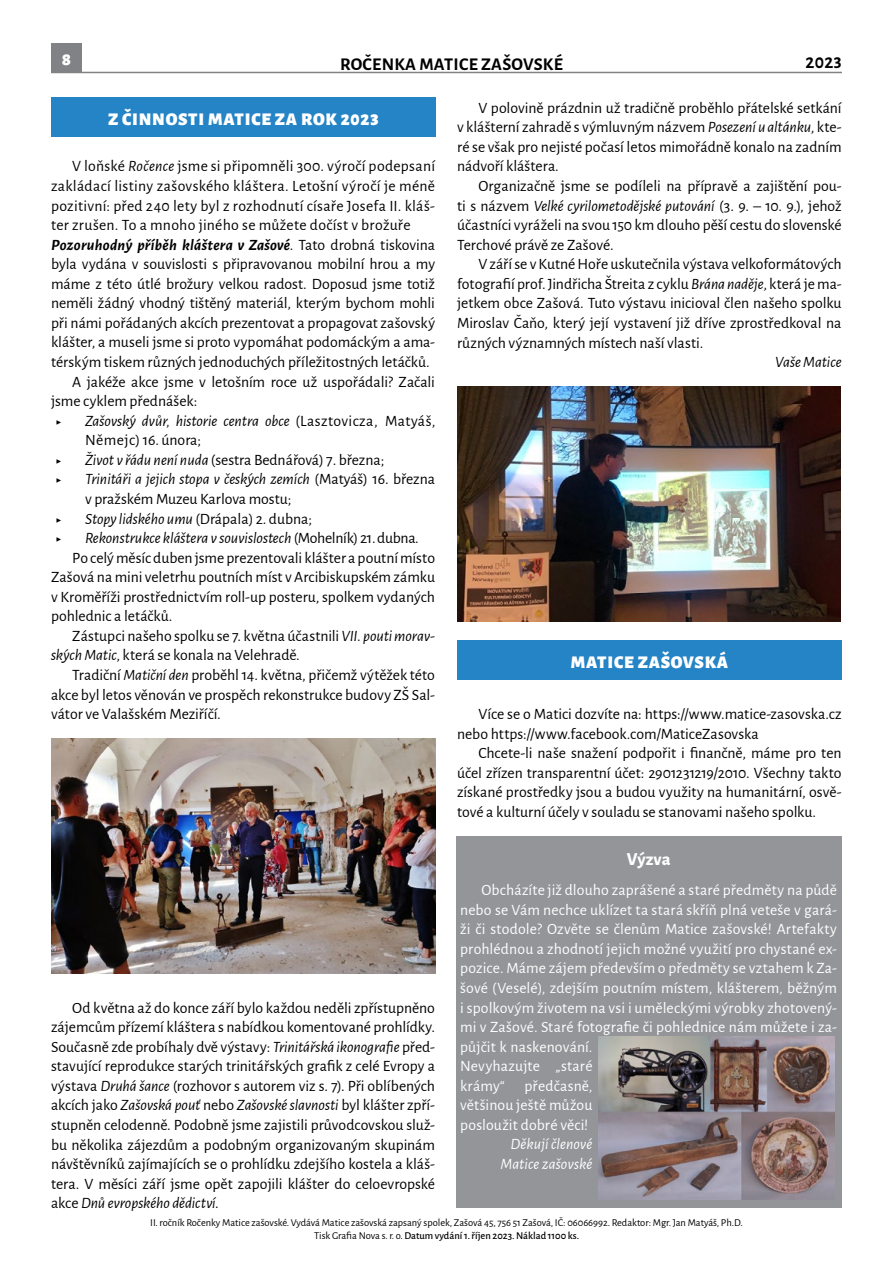
<style>
.page{position:relative;width:893px;height:1263px;background:#fff}
.page>*{position:absolute;margin:0;border:0;box-sizing:border-box;transform-origin:0 0}
.t1{font:900 18px "Alegreya Sans";letter-spacing:.04em;color:#fff}
.t2{font:700 18px "Alegreya Sans";letter-spacing:.015em;color:#000}
.t3{font:800 18px "Alegreya Sans";color:#fff}
.t4{font:15.75px/19.5px "Alegreya Sans";color:#000;text-align:justify}
.t5{font:15.75px/19.5px "Alegreya Sans";letter-spacing:.01em;color:#fff}
.t6{font:15.75px "Alegreya Sans";letter-spacing:.02em;color:#000}
.t7{font:italic 15.75px "Alegreya Sans";color:#000}
.t8{font:italic 700 15.75px "Alegreya Sans";letter-spacing:.015em;color:#000}
.t9{font:italic 15.75px/19.5px "Alegreya Sans";letter-spacing:.005em;color:#fff;text-align:right}
.t10{font:10.5px/12.6px "Alegreya Sans";color:#000;text-align:center}
.s1{font-style:italic}
.s2{font-weight:400;font-style:normal}
.s3{font-style:normal}
.s4{font-weight:500}
</style>
<div class="page">
<div style="left:51px;top:43px;width:31px;height:30px;background:#808285"></div>
<hr style="left:51px;top:72px;width:791px;height:1px;background:#808285">
<div style="left:51px;top:98px;width:385px;height:39px;background:#2484c6"></div>
<div style="left:456px;top:836px;width:385px;height:372px;background:#939598"></div>
<img style="left:598px;top:1037px;width:236px;height:162px">
<div style="left:457px;top:641px;width:385px;height:39px;background:#2484c6"></div>
<img style="left:51px;top:739px;width:385px;height:234px">
<img style="left:457px;top:387px;width:384px;height:234px">
<p class="t1" style="left:62px;top:45px;width:11px">8</p>
<p class="t2" style="left:340px;top:51px;width:224px">ROČENKA MATICE ZAŠOVSKÉ</p>
<p class="t2" style="left:806px;top:49px;width:38px">2023</p>
<p class="t1" style="left:108px;top:104px;width:272px">Z ČINNOSTI MATICE ZA ROK 2023</p>
<p class="t4" style="left:72px;top:156px;width:364px">V loňské <span class="s1">Ročence</span> jsme si připomněli 300. výročí podepsaní</p>
<p class="t6" style="left:51px;top:175px;width:385px">zakládací listiny zašovského kláštera. Letošní výročí je méně</p>
<p class="t6" style="left:51px;top:195px;width:386px">pozitivní: před 240 lety byl z rozhodnutí císaře Josefa II. kláš-</p>
<p class="t6" style="left:51px;top:214px;width:361px">ter zrušen. To a mnoho jiného se můžete dočíst v brožuře</p>
<p class="t8" style="left:51px;top:233px;width:386px">Pozoruhodný příběh kláštera v Zašové<span class="s2">. Tato drobná tiskovina</span></p>
<p class="t4" style="left:51px;top:254px;width:385px">byla vydána v souvislosti s připravovanou mobilní hrou a my</p>
<p class="t4" style="left:51px;top:273px;width:385px">máme z této útlé brožury velkou radost. Doposud jsme totiž</p>
<p class="t4" style="left:51px;top:293px;width:386px">neměli žádný vhodný tištěný materiál, kterým bychom mohli</p>
<p class="t4" style="left:51px;top:312px;width:386px">při námi pořádaných akcích prezentovat a propagovat zašovský</p>
<p class="t4" style="left:51px;top:332px;width:386px">klášter, a museli jsme si proto vypomáhat podomáckým a ama-</p>
<p class="t4" style="left:51px;top:351px;width:380px">térským tiskem různých jednoduchých příležitostných letáčků.</p>
<p class="t4" style="left:72px;top:371px;width:364px">A jakéže akce jsme v letošním roce už uspořádali? Začali</p>
<p class="t4" style="left:51px;top:391px;width:148px">jsme cyklem přednášek:</p>
<p class="t7" style="left:55px;top:410px;width:8px">&lt;right&gt;</p>
<p class="t4" style="left:85px;top:410px;width:352px"><span class="s1">Zašovský dvůr, historie centra obce</span> (Lasztovicza, Matyáš,<br>Němejc) 16. února;</p>
<p class="t7" style="left:55px;top:449px;width:8px">&lt;right&gt;</p>
<p class="t4" style="left:85px;top:449px;width:301px"><span class="s1">Život v řádu není nuda</span> (sestra Bednářová) 7. března;</p>
<p class="t7" style="left:55px;top:469px;width:8px">&lt;right&gt;</p>
<p class="t4" style="left:85px;top:469px;width:351px"><span class="s1">Trinitáři a jejich stopa v českých zemích</span> (Matyáš) 16. března v pražském Muzeu Karlova mostu;</p>
<p class="t7" style="left:55px;top:508px;width:8px">&lt;right&gt;</p>
<p class="t4" style="left:85px;top:508px;width:229px"><span class="s1">Stopy lidského umu</span> (Drápala) 2. dubna;</p>
<p class="t7" style="left:55px;top:527px;width:8px">&lt;right&gt;</p>
<p class="t7" style="left:85px;top:527px;width:335px">Rekonstrukce kláštera v souvislostech <span class="s3">(Mohelník) 21. dubna.</span></p>
<p class="t4" style="left:72px;top:547px;width:364px">Po celý měsíc duben jsme prezentovali klášter a poutní místo</p>
<p class="t4" style="left:51px;top:567px;width:386px">Zašová na mini veletrhu poutních míst v Arcibiskupském zámku</p>
<p class="t4" style="left:51px;top:586px;width:385px">v Kroměříži prostřednictvím roll-up posteru, spolkem vydaných</p>
<p class="t4" style="left:51px;top:606px;width:123px">pohlednic a letáčků.</p>
<p class="t4" style="left:72px;top:625px;width:364px">Zástupci našeho spolku se 7. května účastnili <span class="s1">VII. pouti morav-</span></p>
<p class="t4" style="left:51px;top:645px;width:250px"><span class="s1">ských Matic</span>, která se konala na Velehradě.</p>
<p class="t4" style="left:72px;top:664px;width:364px">Tradiční <span class="s1">Matiční den</span> proběhl 14. května, přičemž výtěžek této</p>
<p class="t4" style="left:51px;top:684px;width:386px">akce byl letos věnován ve prospěch rekonstrukce budovy ZŠ Sal-</p>
<p class="t4" style="left:51px;top:704px;width:171px">vátor ve Valašském Meziříčí.</p>
<p class="t4" style="left:51px;top:997px;width:386px;text-indent:21px">Od května až do konce září bylo každou neděli zpřístupněno zájemcům přízemí kláštera s nabídkou komentované prohlídky.<br>Současně zde probíhaly dvě výstavy: <span class="s1">Trinitářská ikonografie</span> před&shy;stavující reprodukce starých trinitářských grafik z celé Evropy a výstava <span class="s1">Druhá šance</span> (rozhovor s autorem viz s. 7). Při oblíbených akcích jako <span class="s1">Zašovská pouť</span> nebo <span class="s1">Zašovské slavnosti</span> byl klášter zpří&shy;stupněn celodenně. Podobně jsme zajistili průvodcovskou služ&shy;bu několika zájezdům a podobným organizovaným skupinám návštěvníků zajímajících se o prohlídku zdejšího kostela a kláš&shy;tera. V měsíci září jsme opět zapojili klášter do celoevropské akce <span class="s1">Dnů evropského dědictví</span>.</p>
<p class="t4" style="left:457px;top:97px;width:386px;text-indent:21px">V polovině prázdnin už tradičně proběhlo přátelské setkání v klášterní zahradě s výmluvným názvem <span class="s1">Posezení u altánku</span>, kte&shy;ré se však pro nejisté počasí letos mimořádně konalo na zadním nádvoří kláštera.</p>
<p class="t4" style="left:457px;top:175px;width:386px;text-indent:21px">Organizačně jsme se podíleli na přípravě a zajištění pou&shy;ti s názvem <span class="s1">Velké cyrilometodějské putování</span> (3. 9. – 10. 9.), jehož účastníci vyráželi na svou 150 km dlouho pěší cestu do slovenské Terchové právě ze Zašové.</p>
<p class="t4" style="left:457px;top:254px;width:386px;text-indent:21px">V září se v Kutné Hoře uskutečnila výstava velkoformátových fotografií prof. Jindřicha Štreita z cyklu <span class="s1">Brána naděje</span>, která je ma&shy;jetkem obce Zašová. Tuto výstavu inicioval člen našeho spolku Miroslav Čaňo, který její vystavení již dříve zprostředkoval na různých významných místech naší vlasti.</p>
<p class="t7" style="left:775px;top:351px;width:68px">Vaše Matice</p>
<p class="t1" style="left:571px;top:647px;width:159px">MATICE ZAŠOVSKÁ</p>
<p class="t4" style="left:457px;top:704px;width:386px;text-indent:21px">Více se o Matici dozvíte na: https://www.matice-zasovska.cz nebo https://www.facebook.com/MaticeZasovska</p>
<p class="t4" style="left:457px;top:743px;width:386px;text-indent:21px">Chcete-li naše snažení podpořit i finančně, máme pro ten účel zřízen transparentní účet: 2901231219/2010. Všechny takto získané prostředky jsou a budou využity na humanitární, osvě&shy;tové a kulturní účely v souladu se stanovami našeho spolku.</p>
<p class="t3" style="left:627px;top:845px;width:45px">Výzva</p>
<p class="t5" style="left:460px;top:879px;width:378px;text-indent:21px">Obcházíte již dlouho zaprášené a staré předměty na půdě nebo se Vám nechce uklízet ta stará skříň plná veteše v gará&shy;ži či stodole? Ozvěte se členům Matice zašovské! Artefakty prohlédnou a zhodnotí jejich možné využití pro chystané ex&shy;pozice. Máme zájem především o předměty se vztahem k Za&shy;šové (Veselé), zdejším poutním místem, klášterem, běžným i spolkovým životem na vsi i uměleckými výrobky zhotovený&shy;mi v Zašové. Staré fotografie či pohlednice nám můžete i za&shy;půjčit k naskenování.<br>Nevyhazujte „staré<br>krámy“</p>
<p class="t5" style="left:460px;top:1075px;width:134px;text-align:justify;text-indent:64px">předčasně, většinou ještě můžou posloužit dobré věci!</p>
<p class="t9" style="left:500px;top:1134px;width:94px">Děkují členové<br>Matice zašovské</p>
<p class="t10" style="left:150px;top:1216px;width:594px">II. ročník Ročenky Matice zašovské. Vydává Matice zašovská zapsaný spolek, Zašová 45, 756 51 Zašová, IČ: 06066992. Redaktor: Mgr. Jan Matyáš, Ph.D.<br>Tisk Grafia Nova s. r. o. <span class="s4">Datum vydání 1. říjen 2023. Náklad 1100 ks.</span></p>
</div>
